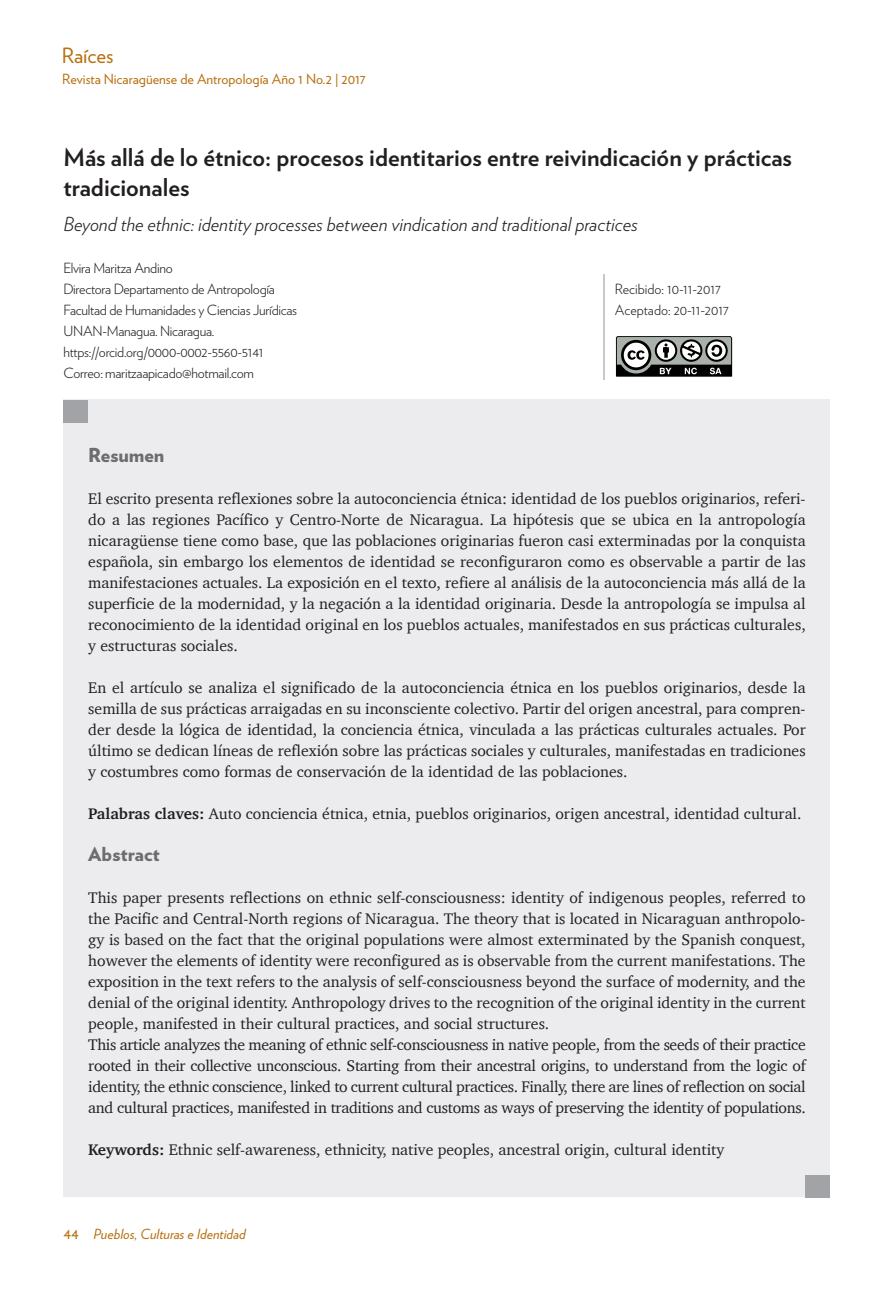
<style>
.page{position:relative;width:893px;height:1290px;background:#fff}
.page>*{position:absolute;margin:0;border:0;box-sizing:border-box;transform-origin:0 0}
.Heading_1{font:700 24.5px/29.8px "Verlag";color:#231f20}
.t1{font:21px "Verlag";color:#b7700f}
.t2{font:italic 300 19.25px "Verlag";color:#231f20}
.Heading_1-2{font:900 19.25px "Verlag";color:#6c6d70}
.t3{font:15.75px/21px "Charter";color:#231f20;text-align:justify}
.Normal__Web{font:300 14px "Verlag";letter-spacing:-.02em;color:#231f20}
.t4{font:14px "Verlag";color:#b7700f}
.Normal__Web-2{font:300 14px "Verlag";color:#231f20}
.t5{font:italic 14px "Verlag";color:#b7700f}
.s1{font-weight:700}
.s2{font-style:normal;font-size:15.75px}
</style>
<div class="page">
<div style="left:63px;top:400px;width:767px;height:797px;background:#ececee"></div>
<div style="left:63px;top:400px;width:24px;height:23px;background:#a1a3a6"></div>
<div style="left:806px;top:1175px;width:24px;height:23px;background:#a1a3a6"></div>
<hr style="left:602px;top:274px;width:2px;height:105px;background:#c7c8ca">
<svg style="left:616px;top:336px;width:116px;height:41px"></svg>
<h2 class="t1" style="left:62px;top:40px;width:53px">Raíces</h2>
<p class="t4" style="left:62px;top:68px;width:305px">Revista Nicaragüense de Antropología Año 1 No.2 | 2017</p>
<p class="Heading_1" style="left:63px;top:141px;width:730px">Más allá de lo étnico: procesos identitarios entre reivindicación y prácticas tradicionales</p>
<p class="t2" style="left:63px;top:209px;width:576px">Beyond the ethnic: identity processes between vindication and traditional practices</p>
<p class="Normal__Web" style="left:63px;top:258px;width:111px">Elvira Maritza Andino</p>
<p class="Normal__Web" style="left:63px;top:279px;width:213px">Directora Departamento de Antropología</p>
<p class="Normal__Web" style="left:63px;top:300px;width:235px">Facultad de Humanidades y Ciencias Jurídicas</p>
<p class="Normal__Web" style="left:63px;top:321px;width:152px">UNAN-Managua. Nicaragua.</p>
<p class="Normal__Web" style="left:63px;top:342px;width:201px">https://orcid.org/0000-0002-5560-5141</p>
<p class="Normal__Web" style="left:63px;top:363px;width:192px">Correo: maritzaapicado@hotmail.com</p>
<p class="Normal__Web-2" style="left:615px;top:279px;width:107px">Recibido: 10-11-2017</p>
<p class="Normal__Web-2" style="left:615px;top:300px;width:115px">Aceptado: 20-11-2017</p>
<p class="Heading_1-2" style="left:88px;top:439px;width:78px">Resumen</p>
<p class="t3" style="left:88px;top:488px;width:719px">El escrito presenta reflexiones sobre la autoconciencia étnica: identidad de los pueblos originarios, referi&shy;do a las regiones Pacífico y Centro-Norte de Nicaragua. La hipótesis que se ubica en la antropología nicaragüense tiene como base, que las poblaciones originarias fueron casi exterminadas por la conquista española, sin embargo los elementos de identidad se reconfiguraron como es observable a partir de las manifestaciones actuales. La exposición en el texto, refiere al análisis de la autoconciencia más allá de la superficie de la modernidad, y la negación a la identidad originaria. Desde la antropología se impulsa al reconocimiento de la identidad original en los pueblos actuales, manifestados en sus prácticas culturales, y estructuras sociales.</p>
<p class="t3" style="left:88px;top:677px;width:719px">En el artículo se analiza el significado de la autoconciencia étnica en los pueblos originarios, desde la semilla de sus prácticas arraigadas en su inconsciente colectivo. Partir del origen ancestral, para compren&shy;der desde la lógica de identidad, la conciencia étnica, vinculada a las prácticas culturales actuales. Por último se dedican líneas de reflexión sobre las prácticas sociales y culturales, manifestadas en tradiciones y costumbres como formas de conservación de la identidad de las poblaciones.</p>
<p class="t3" style="left:88px;top:803px;width:715px"><span class="s1">Palabras claves:</span> Auto conciencia étnica, etnia, pueblos originarios, origen ancestral, identidad cultural.</p>
<p class="Heading_1-2" style="left:88px;top:838px;width:73px">Abstract</p>
<p class="t3" style="left:88px;top:887px;width:719px">This paper presents reflections on ethnic self-consciousness: identity of indigenous peoples, referred to the Pacific and Central-North regions of Nicaragua. The theory that is located in Nicaraguan anthropolo&shy;gy is based on the fact that the original populations were almost exterminated by the Spanish conquest, however the elements of identity were reconfigured as is observable from the current manifestations. The exposition in the text refers to the analysis of self-consciousness beyond the surface of modernity, and the denial of the original identity. Anthropology drives to the recognition of the original identity in the current people, manifested in their cultural practices, and social structures.</p>
<p class="t3" style="left:88px;top:1034px;width:719px">This article analyzes the meaning of ethnic self-consciousness in native people, from the seeds of their practice rooted in their collective unconscious. Starting from their ancestral origins, to understand from the logic of identity, the ethnic conscience, linked to current cultural practices. Finally, there are lines of reflection on social and cultural practices, manifested in traditions and customs as ways of preserving the identity of populations.</p>
<p class="t3" style="left:88px;top:1139px;width:637px"><span class="s1">Keywords:</span> Ethnic self-awareness, ethnicity, native peoples, ancestral origin, cultural identity</p>
<p class="t5" style="left:63px;top:1223px;width:184px"><span class="s2">44</span> Pueblos, Culturas e Identidad</p>
</div>
